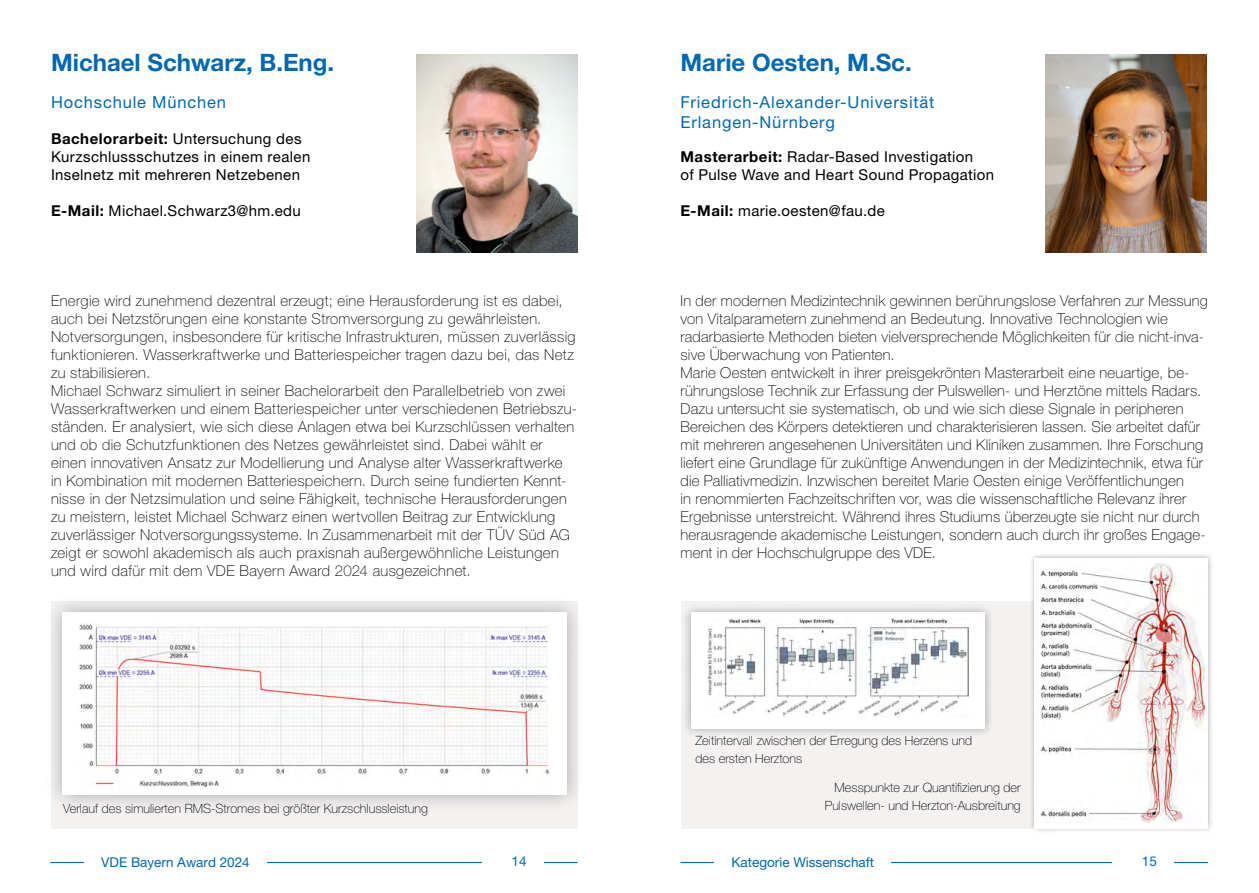
<style>
.page{position:relative;width:1259px;height:893px;background:#fff}
.page>*{position:absolute;margin:0;border:0;box-sizing:border-box;transform-origin:0 0}
.t1{font:700 24px "Helvetica Neue LT Pro";color:#0069b4}
.t2{font:16.5px/19.8px "Helvetica Neue LT Pro";letter-spacing:.05em;color:#0069b4}
.t3{font:100 15px/18px "Helvetica Neue LT Pro";letter-spacing:.02em;color:#000}
.t4{font:15px/18px "Helvetica Neue LT Pro";letter-spacing:.025em;color:#000}
.t5{font:13.5px "Helvetica Neue LT Pro";color:#0069b4}
.t6{font:100 12.75px/18px "Helvetica Neue LT Pro";color:#000}
.s1{font-weight:700}
</style>
<div class="page">
<hr style="left:680px;top:862px;width:528px;height:1px;background:#0069b4">
<div style="left:714px;top:857px;width:177px;height:10px;background:#fff"></div>
<div style="left:1113px;top:857px;width:61px;height:9px;background:#fff"></div>
<hr style="left:50px;top:862px;width:527px;height:1px;background:#0069b4">
<div style="left:84px;top:857px;width:183px;height:10px;background:#fff"></div>
<div style="left:482px;top:857px;width:61px;height:9px;background:#fff"></div>
<img style="left:1046px;top:54px;width:160px;height:198px">
<img style="left:416px;top:54px;width:161px;height:198px">
<div style="left:680px;top:601px;width:527px;height:227px;background:#f4f1f1"></div>
<div style="left:51px;top:601px;width:527px;height:227px;background:#f4f1f1"></div>
<div style="left:682px;top:603px;width:312px;height:135px;background:#000;opacity:.3"></div>
<div style="left:691px;top:612px;width:293px;height:116px;background:#fff"></div>
<img style="left:707px;top:618px;width:261px;height:99px">
<div style="left:1028px;top:552px;width:185px;height:281px;background:#000;opacity:.3"></div>
<div style="left:1034px;top:558px;width:174px;height:270px;background:#fff"></div>
<img style="left:1037px;top:563px;width:167px;height:260px">
<div style="left:44px;top:594px;width:542px;height:219px;background:#000;opacity:.3"></div>
<div style="left:63px;top:612px;width:504px;height:183px;background:#fff"></div>
<img style="left:79px;top:624px;width:471px;height:164px">
<h1 class="t1" style="left:51px;top:48px;width:285px">Michael Schwarz, B.Eng.</h1>
<p class="t2" style="left:51px;top:92px;width:177px">Hochschule München</p>
<p class="t4" style="left:51px;top:129px;width:261px"><span class="s1">Bachelorarbeit:</span> Untersuchung des<br>Kurzschlussschutzes in einem realen<br>Inselnetz mit mehreren Netzebenen</p>
<p class="t4" style="left:51px;top:201px;width:251px"><span class="s1">E-Mail:</span> Michael.Schwarz3@hm.edu</p>
<p class="t3" style="left:51px;top:292px;width:527px">Energie wird zunehmend dezentral erzeugt; eine Herausforderung ist es dabei, auch bei Netzstörungen eine konstante Stromversorgung zu gewährleisten.<br>Notversorgungen, insbesondere für kritische Infrastrukturen, müssen zuverlässig funktionieren. Wasserkraftwerke und Batteriespeicher tragen dazu bei, das Netz zu stabilisieren.<br>Michael Schwarz simuliert in seiner Bachelorarbeit den Parallelbetrieb von zwei Wasserkraftwerken und einem Batteriespeicher unter verschiedenen Betriebszu&shy;ständen. Er analysiert, wie sich diese Anlagen etwa bei Kurzschlüssen verhalten und ob die Schutzfunktionen des Netzes gewährleistet sind. Dabei wählt er einen innovativen Ansatz zur Modellierung und Analyse alter Wasserkraftwerke in Kombination mit modernen Batteriespeichern. Durch seine fundierten Kennt&shy;nisse in der Netzsimulation und seine Fähigkeit, technische Herausforderungen zu meistern, leistet Michael Schwarz einen wertvollen Beitrag zur Entwicklung zuverlässiger Notversorgungssysteme. In Zusammenarbeit mit der TÜV Süd AG zeigt er sowohl akademisch als auch praxisnah außergewöhnliche Leistungen und wird dafür mit dem VDE Bayern Award 2024 ausgezeichnet.</p>
<h1 class="t1" style="left:680px;top:48px;width:233px">Marie Oesten, M.Sc.</h1>
<p class="t2" style="left:680px;top:92px;width:255px">Friedrich-Alexander-Universität<br>Erlangen-Nürnberg</p>
<p class="t4" style="left:680px;top:147px;width:315px"><span class="s1">Masterarbeit:</span> Radar-Based Investigation<br>of Pulse Wave and Heart Sound Propagation</p>
<p class="t4" style="left:680px;top:201px;width:206px"><span class="s1">E-Mail:</span> marie.oesten@fau.de</p>
<p class="t3" style="left:680px;top:292px;width:529px">In der modernen Medizintechnik gewinnen berührungslose Verfahren zur Messung von Vitalparametern zunehmend an Bedeutung. Innovative Technologien wie radarbasierte Methoden bieten vielversprechende Möglichkeiten für die nicht-inva&shy;sive Überwachung von Patienten.<br>Marie Oesten entwickelt in ihrer preisgekrönten Masterarbeit eine neuartige, be&shy;rührungslose Technik zur Erfassung der Pulswellen- und Herztöne mittels Radars.<br>Dazu untersucht sie systematisch, ob und wie sich diese Signale in peripheren Bereichen des Körpers detektieren und charakterisieren lassen. Sie arbeitet dafür mit mehreren angesehenen Universitäten und Kliniken zusammen. Ihre Forschung liefert eine Grundlage für zukünftige Anwendungen in der Medizintechnik, etwa für die Palliativmedizin. Inzwischen bereitet Marie Oesten einige Veröffentlichungen<br>in renommierten Fachzeitschriften vor, was die wissenschaftliche Relevanz ihrer Ergebnisse unterstreicht. Während ihres Studiums überzeugte sie nicht nur durch herausragende akademische Leistungen, sondern auch durch ihr großes Engage&shy;ment in der Hochschulgruppe des VDE.</p>
<p class="t6" style="left:695px;top:731px;width:278px">Zeitintervall zwischen der Erregung des Herzens und des ersten Herztons</p>
<p class="t6" style="left:834px;top:778px;width:188px">Messpunkte zur Quantifizierung der</p>
<p class="t6" style="left:63px;top:799px;width:366px">Verlauf des simulierten RMS-Stromes bei größter Kurzschlussleistung</p>
<p class="t6" style="left:825px;top:796px;width:197px">Pulswellen- und Herzton-Ausbreitung</p>
<p class="t5" style="left:101px;top:854px;width:150px">VDE Bayern Award 2024</p>
<p class="t5" style="left:511px;top:853px;width:17px">14</p>
<p class="t5" style="left:731px;top:854px;width:144px">Kategorie Wissenschaft</p>
<p class="t5" style="left:1142px;top:853px;width:17px">15</p>
</div>
